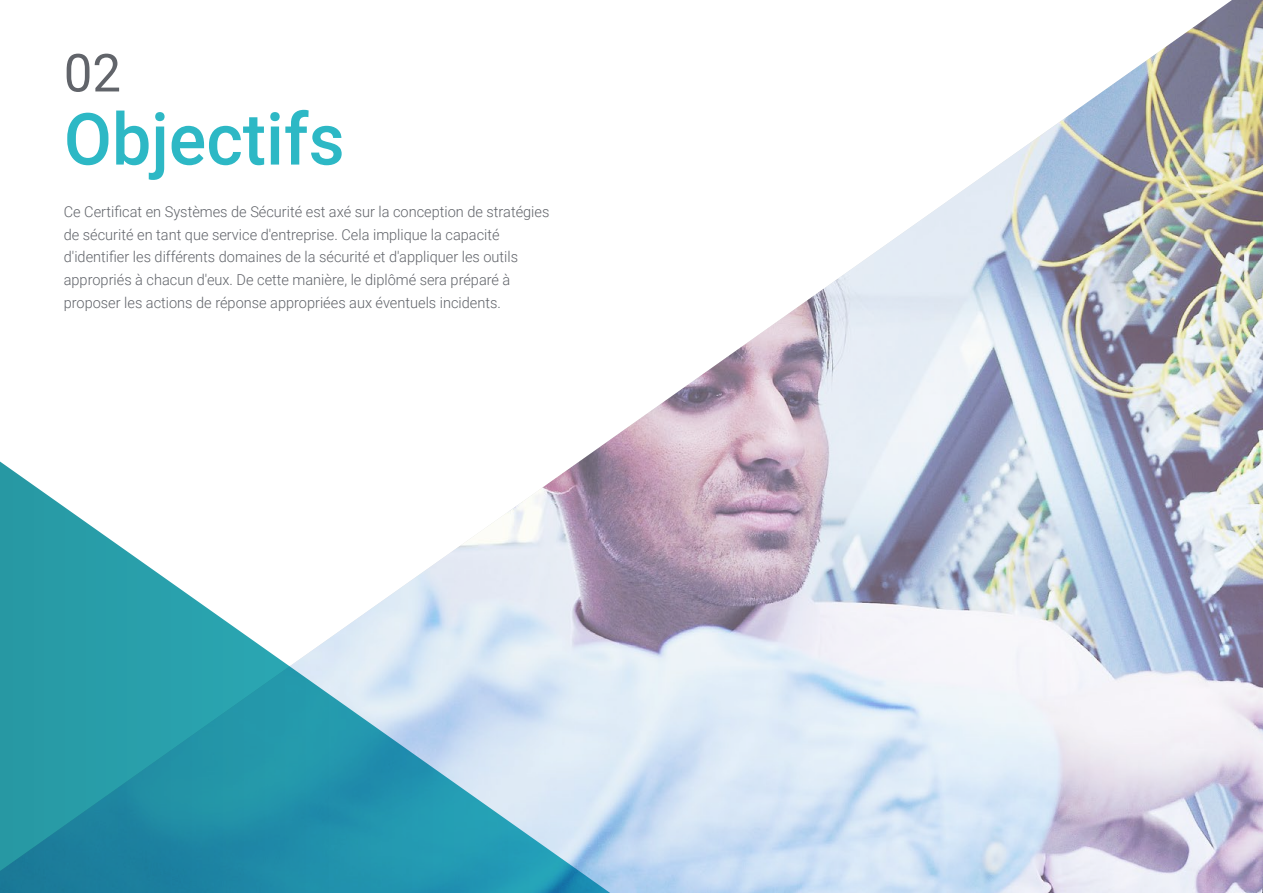
<style>
.page{position:relative;width:1263px;height:893px;background:#fff}
.page>*{position:absolute;margin:0;border:0;box-sizing:border-box;transform-origin:0 0}
.Portadilla{font:500 72px "Roboto";color:#2db8c5}
.t1{font:52.5px "Roboto";color:#61646a}
.t2{font:300 15px/22.5px "Roboto";color:#61646a}
</style>
<div class="page">
<img style="left:601px;top:0;width:662px;height:893px">
<svg style="left:0;top:446px;width:640px;height:447px"></svg>
<p class="t1" style="left:64px;top:36px;width:59px">02</p>
<p class="Portadilla" style="left:64px;top:89px;width:282px">Objectifs</p>
<p class="t2" style="left:64px;top:200px;width:487px">Ce Certificat en Systèmes de Sécurité est axé sur la conception de stratégies de sécurité en tant que service d'entreprise. Cela implique la capacité d'identifier les différents domaines de la sécurité et d'appliquer les outils appropriés à chacun d'eux. De cette manière, le diplômé sera préparé à proposer les actions de réponse appropriées aux éventuels incidents.</p>
</div>
